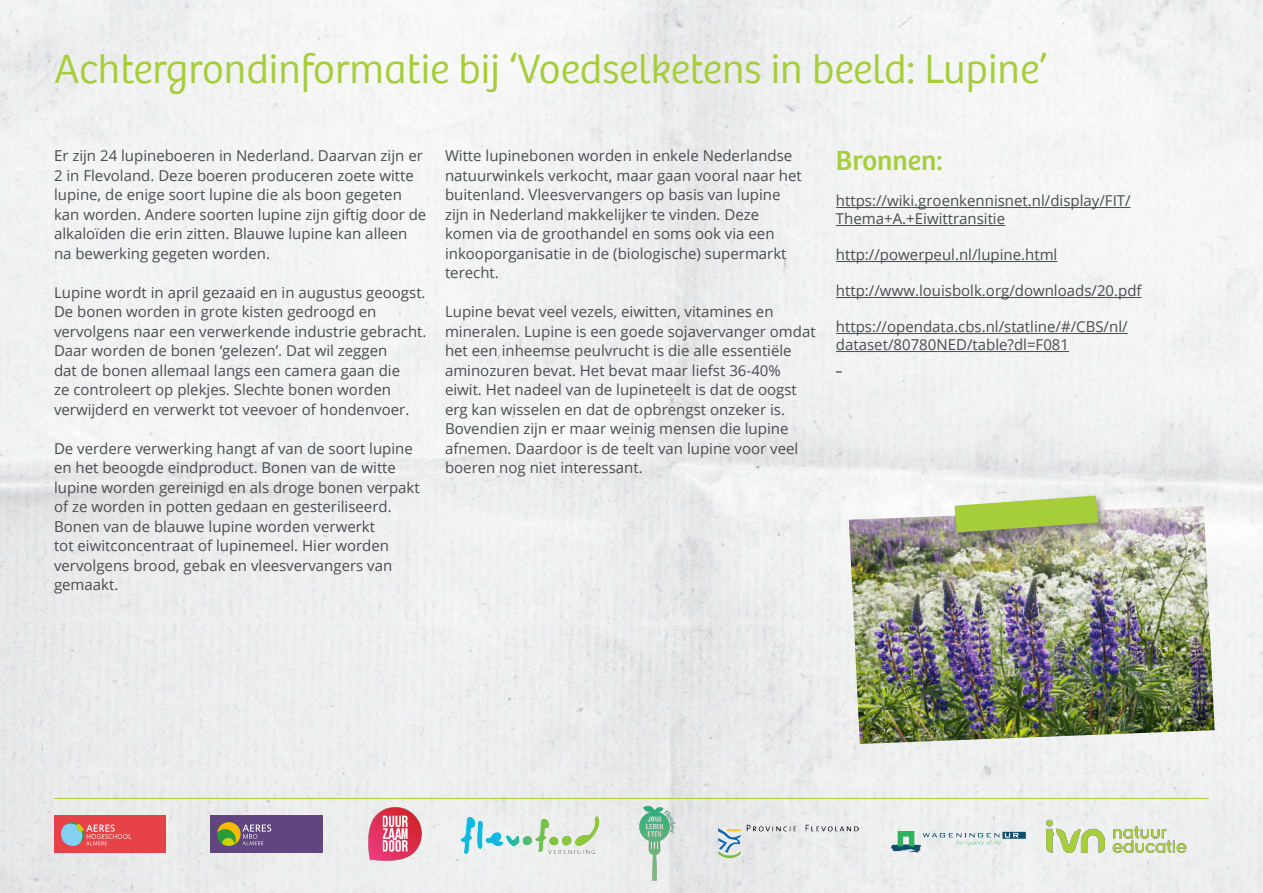
<style>
.page{position:relative;width:1263px;height:893px;background:#fff}
.page>*{position:absolute;margin:0;border:0;box-sizing:border-box;transform-origin:0 0}
.t1{font:300 42px "Bree";color:#a6ce3b}
.Alineastijl_4{font:28.5px "Bree";color:#a6ce3b}
.Alineastijl_4-2{font:15px/19.5px "Open Sans";color:#4b4c4d}
</style>
<div class="page">
<img style="left:0;top:0;width:1263px;height:893px">
<hr style="left:54px;top:798px;width:1155px;height:1px;background:#a6ce3b">
<img style="left:54px;top:815px;width:112px;height:38px">
<img style="left:210px;top:815px;width:112px;height:38px">
<img style="left:369px;top:808px;width:52px;height:52px">
<img style="left:460px;top:816px;width:140px;height:38px">
<img style="left:635px;top:805px;width:41px;height:75px">
<img style="left:718px;top:813px;width:140px;height:58px">
<img style="left:890px;top:808px;width:136px;height:52px">
<img style="left:849px;top:506px;width:366px;height:238px">
<div style="left:952px;top:494px;width:156px;height:48px;background:#231f20;opacity:.4"></div>
<svg style="left:954px;top:496px;width:144px;height:36px;background:#adca5e"></svg>
<hr style="left:836px;top:207px;width:295px;height:1px;background:#4b4c4d">
<hr style="left:836px;top:225px;width:169px;height:1px;background:#4b4c4d">
<hr style="left:836px;top:261px;width:221px;height:1px;background:#4b4c4d">
<hr style="left:836px;top:297px;width:305px;height:1px;background:#4b4c4d">
<hr style="left:836px;top:333px;width:292px;height:1px;background:#4b4c4d">
<hr style="left:836px;top:351px;width:233px;height:1px;background:#4b4c4d">
<svg style="left:836px;top:371px;width:6px;height:2px"></svg>
<img style="left:1041px;top:815px;width:150px;height:43px">
<p class="t1" style="left:54px;top:46px;width:994px">Achtergrondinformatie bij ‘Voedselketens in beeld: Lupine’</p>
<p class="Alineastijl_4-2" style="left:54px;top:146px;width:374px">Er zijn 24 lupineboeren in Nederland. Daarvan zijn er 2 in Flevoland. Deze boeren produceren zoete witte lupine, de enige soort lupine die als boon gegeten kan worden. Andere soorten lupine zijn giftig door de alkaloïden die erin zitten. Blauwe lupine kan alleen na bewerking gegeten worden.</p>
<p class="Alineastijl_4-2" style="left:54px;top:282px;width:374px">Lupine wordt in april gezaaid en in augustus geoogst.<br>De bonen worden in grote kisten gedroogd en vervolgens naar een verwerkende industrie gebracht.<br>Daar worden de bonen ‘gelezen’. Dat wil zeggen<br>dat de bonen allemaal langs een camera gaan die<br>ze controleert op plekjes. Slechte bonen worden verwijderd en verwerkt tot veevoer of hondenvoer.</p>
<p class="Alineastijl_4-2" style="left:54px;top:438px;width:367px">De verdere verwerking hangt af van de soort lupine en het beoogde eindproduct. Bonen van de witte lupine worden gereinigd en als droge bonen verpakt of ze worden in potten gedaan en gesteriliseerd.<br>Bonen van de blauwe lupine worden verwerkt<br>tot eiwitconcentraat of lupinemeel. Hier worden vervolgens brood, gebak en vleesvervangers van gemaakt.</p>
<p class="Alineastijl_4-2" style="left:445px;top:146px;width:358px">Witte lupinebonen worden in enkele Nederlandse natuurwinkels verkocht, maar gaan vooral naar het buitenland. Vleesvervangers op basis van lupine zijn in Nederland makkelijker te vinden. Deze komen via de groothandel en soms ook via een inkooporganisatie in de (biologische) supermarkt terecht.</p>
<p class="Alineastijl_4-2" style="left:445px;top:302px;width:372px">Lupine bevat veel vezels, eiwitten, vitamines en mineralen. Lupine is een goede sojavervanger omdat het een inheemse peulvrucht is die alle essentiële aminozuren bevat. Het bevat maar liefst 36-40% eiwit. Het nadeel van de lupineteelt is dat de oogst erg kan wisselen en dat de opbrengst onzeker is.<br>Bovendien zijn er maar weinig mensen die lupine afnemen. Daardoor is de teelt van lupine voor veel boeren nog niet interessant.</p>
<p class="Alineastijl_4" style="left:836px;top:144px;width:108px">Bronnen:</p>
<p class="Alineastijl_4-2" style="left:836px;top:192px;width:296px;line-height:18px">https://wiki.groenkennisnet.nl/display/FIT/<br>Thema+A.+Eiwittransitie</p>
<p class="Alineastijl_4-2" style="left:836px;top:245px;width:223px">http://powerpeul.nl/lupine.html</p>
<p class="Alineastijl_4-2" style="left:836px;top:281px;width:307px">http://www.louisbolk.org/downloads/20.pdf</p>
<p class="Alineastijl_4-2" style="left:836px;top:318px;width:293px;line-height:18px">https://opendata.cbs.nl/statline/#/CBS/nl/ dataset/80780NED/table?dl=F081</p>
</div>
